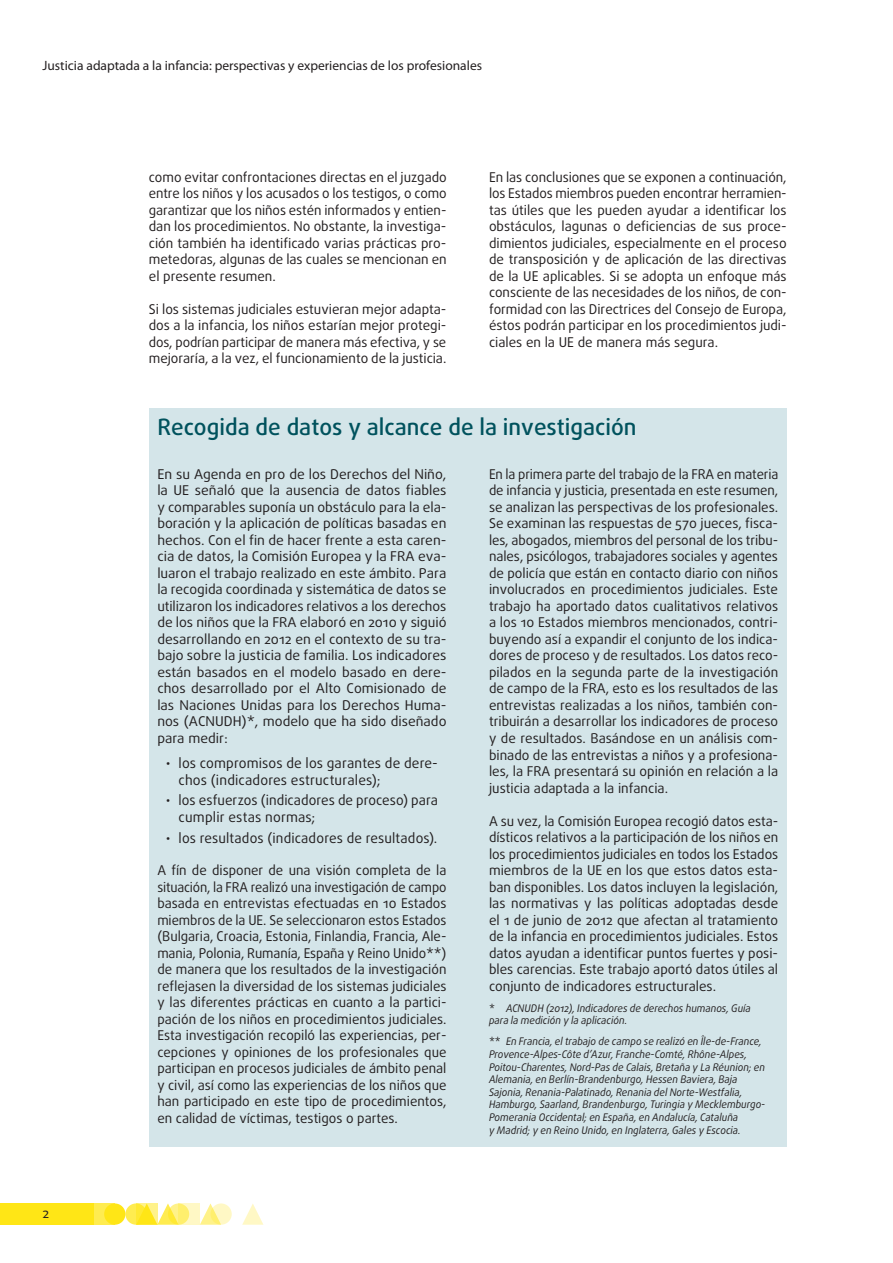
<style>
.page{position:relative;width:893px;height:1263px;background:#fff}
.page>*{position:absolute;margin:0;border:0;box-sizing:border-box;transform-origin:0 0}
.box_title{font:500 22.5px "Daxline Pro";color:#00525d}
.box_text_list{font:13.8px/16.5px "Daxline Pro";letter-spacing:.01em;color:#231f20}
.text_body{font:13.5px/16.5px "Daxline Pro";color:#231f20;text-align:justify}
.t1{font:13.5px "Myriad Pro";color:#231f20}
.FRA_ACTIVITY_more_in{font:italic 10.5px/12.6px "Daxline Pro";color:#231f20;scale:.95 1}
.s1{font-style:normal}
</style>
<div class="page">
<svg style="left:125px;top:1203px;width:22px;height:22px"></svg>
<div style="left:94px;top:1203px;width:21px;height:22px;background:#ffec50"></div>
<div style="left:0;top:1203px;width:94px;height:22px;background:#ffe616"></div>
<svg style="left:200px;top:1203px;width:18px;height:22px"></svg>
<svg style="left:242px;top:1204px;width:21px;height:21px"></svg>
<div style="left:104px;top:1203px;width:21px;height:22px;background:#ffe616;border-radius:50%"></div>
<svg style="left:157px;top:1203px;width:18px;height:22px"></svg>
<svg style="left:168px;top:1203px;width:21px;height:22px"></svg>
<svg style="left:210px;top:1203px;width:22px;height:22px"></svg>
<svg style="left:136px;top:1203px;width:21px;height:22px"></svg>
<svg style="left:179px;top:1203px;width:21px;height:22px"></svg>
<div style="left:149px;top:409px;width:638px;height:738px;background:#d4e5e9"></div>
<p class="t1" style="left:43px;top:57px;width:441px">Justicia adaptada a la infancia: perspectivas y experiencias de los profesionales</p>
<p class="text_body" style="left:149px;top:169px;width:299px">como evitar confrontaciones directas en el juzgado entre los niños y los acusados o los testigos, o como garantizar que los niños estén informados y entien&shy;dan los procedimientos. No obstante, la investiga&shy;ción también ha identificado varias prácticas pro&shy;metedoras, algunas de las cuales se mencionan en el presente resumen.</p>
<p class="text_body" style="left:149px;top:301px;width:299px">Si los sistemas judiciales estuvieran mejor adapta&shy;dos a la infancia, los niños estarían mejor protegi&shy;dos, podrían participar de manera más efectiva, y se mejoraría, a la vez, el funcionamiento de la justicia.</p>
<p class="text_body" style="left:489px;top:169px;width:299px">En las conclusiones que se exponen a continuación, los Estados miembros pueden encontrar herramien&shy;tas útiles que les pueden ayudar a identificar los obstáculos, lagunas o deficiencias de sus proce&shy;dimientos judiciales, especialmente en el proceso de transposición y de aplicación de las directivas de la UE aplicables. Si se adopta un enfoque más consciente de las necesidades de los niños, de con&shy;formidad con las Directrices del Consejo de Europa, éstos podrán participar en los procedimientos judi&shy;ciales en la UE de manera más segura.</p>
<p class="text_body" style="left:43px;top:1205px;width:8px">2</p>
<p class="box_title" style="left:157px;top:412px;width:481px">Recogida de datos y alcance de la investigación</p>
<p class="text_body" style="left:157px;top:466px;width:291px">En su Agenda en pro de los Derechos del Niño, la UE señaló que la ausencia de datos fiables y comparables suponía un obstáculo para la ela&shy;boración y la aplicación de políticas basadas en hechos. Con el fin de hacer frente a esta caren&shy;cia de datos, la Comisión Europea y la FRA eva&shy;luaron el trabajo realizado en este ámbito. Para la recogida coordinada y sistemática de datos se utilizaron los indicadores relativos a los derechos de los niños que la FRA elaboró en 2010 y siguió desarrollando en 2012 en el contexto de su tra&shy;bajo sobre la justicia de familia. Los indicadores están basados en el modelo basado en dere&shy;chos desarrollado por el Alto Comisionado de las Naciones Unidas para los Derechos Huma&shy;nos (ACNUDH)*, modelo que ha sido diseñado para medir:</p>
<p class="box_text_list" style="left:179px;top:755px;width:261px;text-indent:-13px">• los compromisos de los garantes de dere&shy;chos (indicadores estructurales);</p>
<p class="box_text_list" style="left:179px;top:792px;width:261px;text-indent:-13px">• los esfuerzos (indicadores de proceso) para cumplir estas normas;</p>
<p class="box_text_list" style="left:166px;top:830px;width:273px">• los resultados (indicadores de resultados).</p>
<p class="text_body" style="left:157px;top:862px;width:291px">A fín de disponer de una visión completa de la situación, la FRA realizó una investigación de campo basada en entrevistas efectuadas en 10 Estados miembros de la UE. Se seleccionaron estos Estados (Bulgaria, Croacia, Estonia, Finlandia, Francia, Ale&shy;mania, Polonia, Rumanía, España y Reino Unido**) de manera que los resultados de la investigación reflejasen la diversidad de los sistemas judiciales y las diferentes prácticas en cuanto a la partici&shy;pación de los niños en procedimientos judiciales.<br>Esta investigación recopiló las experiencias, per&shy;cepciones y opiniones de los profesionales que participan en procesos judiciales de ámbito penal y civil, así como las experiencias de los niños que han participado en este tipo de procedimientos, en calidad de víctimas, testigos o partes.</p>
<p class="text_body" style="left:489px;top:466px;width:291px">En la primera parte del trabajo de la FRA en materia de infancia y justicia, presentada en este resumen, se analizan las perspectivas de los profesionales.<br>Se examinan las respuestas de 570 jueces, fisca&shy;les, abogados, miembros del personal de los tribu&shy;nales, psicólogos, trabajadores sociales y agentes de policía que están en contacto diario con niños involucrados en procedimientos judiciales. Este trabajo ha aportado datos cualitativos relativos a los 10 Estados miembros mencionados, contri&shy;buyendo así a expandir el conjunto de los indica&shy;dores de proceso y de resultados. Los datos reco&shy;pilados en la segunda parte de la investigación de campo de la FRA, esto es los resultados de las entrevistas realizadas a los niños, también con&shy;tribuirán a desarrollar los indicadores de proceso y de resultados. Basándose en un análisis com&shy;binado de las entrevistas a niños y a profesiona&shy;les, la FRA presentará su opinión en relación a la justicia adaptada a la infancia.</p>
<p class="text_body" style="left:489px;top:812px;width:291px">A su vez, la Comisión Europea recogió datos esta&shy;dísticos relativos a la participación de los niños en los procedimientos judiciales en todos los Estados miembros de la UE en los que estos datos esta&shy;ban disponibles. Los datos incluyen la legislación, las normativas y las políticas adoptadas desde el 1 de junio de 2012 que afectan al tratamiento de la infancia en procedimientos judiciales. Estos datos ayudan a identificar puntos fuertes y posi&shy;bles carencias. Este trabajo aportó datos útiles al conjunto de indicadores estructurales.</p>
<p class="FRA_ACTIVITY_more_in" style="left:489px;top:1001px;width:277px"><span class="s1">*</span> ACNUDH (2012), Indicadores de derechos humanos, Guía para la medición y la aplicación.</p>
<p class="FRA_ACTIVITY_more_in" style="left:489px;top:1035px;width:292px"><span class="s1">**</span> En Francia, el trabajo de campo se realizó en Île-de-France, Provence-Alpes-Côte d’Azur, Franche-Comté, Rhône-Alpes, Poitou-Charentes, Nord-Pas de Calais, Bretaña y La Réunion; en Alemania, en Berlín-Brandenburgo, Hessen Baviera, Baja Sajonia, Renania-Palatinado, Renania del Norte-Westfalia, Hamburgo, Saarland, Brandenburgo, Turingia y Mecklemburgo-Pomerania Occidental; en España, en Andalucía, Cataluña<br>y Madrid; y en Reino Unido, en Inglaterra, Gales y Escocia.</p>
</div>
